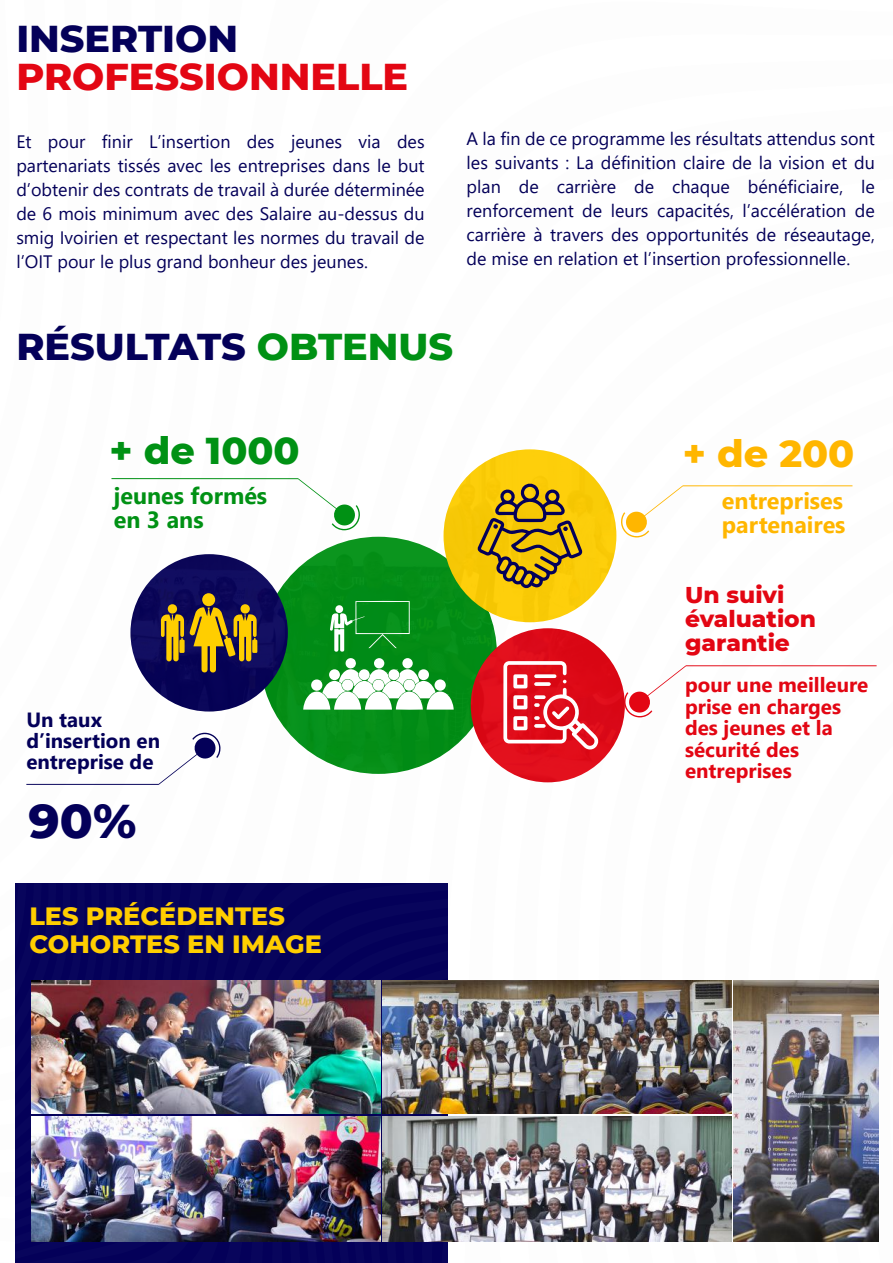
<style>
.page{position:relative;width:893px;height:1263px;background:#fff}
.page>*{position:absolute;margin:0;border:0;box-sizing:border-box;transform-origin:0 0}
.t1{font:800 48.3px "Montserrat";color:#040059}
.t2{font:800 38.1px "Montserrat";color:#040059}
.t3{font:800 38.1px "Montserrat";color:#e30613}
.t4{font:800 38.1px "Montserrat";color:#009114}
.t5{font:800 38.1px "Montserrat";color:#ffb600}
.t6{font:800 25.5px/28.5px "Montserrat";color:#ffce00}
.t7{font:800 23.4px/24px "Montserrat";color:#e30613}
.t8{font:700 23.25px/24.3px "Segoe UI";color:#ffb600}
.t9{font:700 23.25px/24.3px "Segoe UI";color:#009114}
.t10{font:700 20.55px/21.5px "Segoe UI";color:#e30613}
.t11{font:700 20.55px/21.5px "Segoe UI";color:#040059}
.t12{font:18px/24px "Segoe UI";color:#040059;text-align:justify}
.s1{color:#009114}
</style>
<div class="page">
<svg style="left:878px;top:980px;width:1px;height:262px"></svg>
<svg style="left:621px;top:485px;width:231px;height:53px"></svg>
<img style="left:454px;top:622px;width:40px;height:125px">
<svg style="left:625px;top:665px;width:252px;height:53px"></svg>
<img style="left:454px;top:449px;width:162px;height:173px">
<img style="left:471px;top:628px;width:154px;height:154px">
<svg style="left:503px;top:661px;width:95px;height:90px"></svg>
<svg style="left:478px;top:483px;width:105px;height:105px;background:#bd9819"></svg>
<img style="left:15px;top:478px;width:439px;height:785px">
<img style="left:383px;top:1116px;width:349px;height:126px">
<img style="left:31px;top:980px;width:349px;height:133px">
<img style="left:383px;top:980px;width:349px;height:133px">
<img style="left:734px;top:980px;width:144px;height:262px">
<h2 class="t2" style="left:16px;top:11px;width:223px">INSERTION</h2>
<h2 class="t3" style="left:16px;top:49px;width:393px">PROFESSIONNELLE</h2>
<p class="t12" style="left:16px;top:128px;width:410px">Et pour finir L’insertion des jeunes via des partenariats tissés avec les entreprises dans le but d’obtenir des contrats de travail à durée déterminée de 6 mois minimum avec des Salaire au-dessus du smig Ivoirien et respectant les normes du travail de l’OIT pour le plus grand bonheur des jeunes.</p>
<p class="t12" style="left:467px;top:125px;width:410px">A la fin de ce programme les résultats attendus sont les suivants : La définition claire de la vision et du plan de carrière de chaque bénéficiaire, le renforcement de leurs capacités, l’accélération de carrière à travers des opportunités de réseautage, de mise en relation et l’insertion professionnelle.</p>
<h2 class="t2" style="left:16px;top:318px;width:438px">RÉSULTATS <span class="s1">OBTENUS</span></h2>
<h2 class="t4" style="left:109px;top:422px;width:192px">+ de 1000</h2>
<h2 class="t5" style="left:683px;top:426px;width:173px">+ de 200</h2>
<p class="t9" style="left:114px;top:481px;width:155px">jeunes formés en 3 ans</p>
<p class="t8" style="left:722px;top:487px;width:125px">entreprises partenaires</p>
<p class="t11" style="left:26px;top:707px;width:135px">Un taux d’insertion en entreprise de</p>
<h1 class="t1" style="left:29px;top:785px;width:109px">90%</h1>
<h3 class="t6" style="left:29px;top:900px;width:294px">LES PRÉCÉDENTES<br>COHORTES EN IMAGE</h3>
<p class="t7" style="left:685px;top:582px;width:133px">Un suivi évaluation garantie</p>
<p class="t10" style="left:685px;top:673px;width:185px">pour une meilleure prise en charges des jeunes et la sécurité des entreprises</p>
</div>
